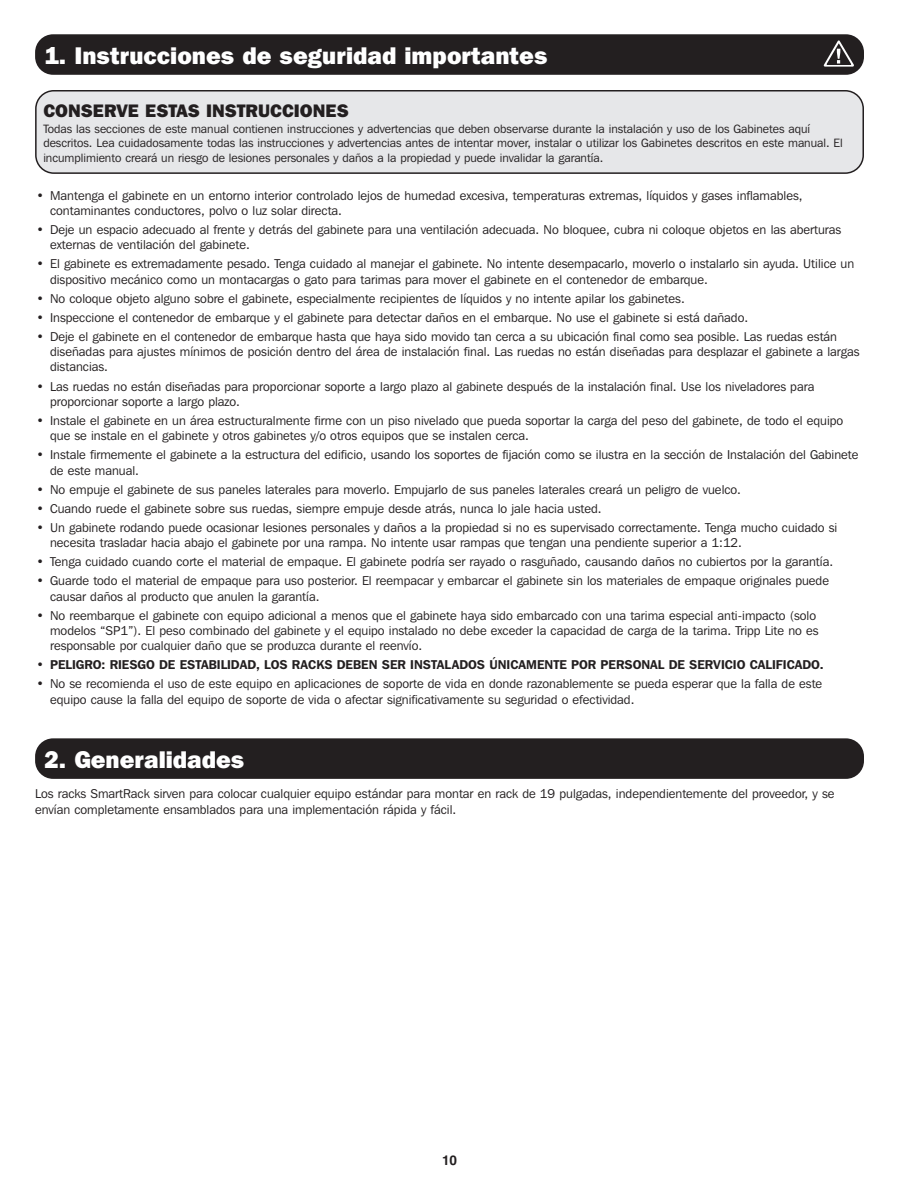
<style>
.page{position:relative;width:918px;height:1188px;background:#fff}
.page>*{position:absolute;margin:0;border:0;box-sizing:border-box;transform-origin:0 0}
.Main_Head{font:800 24px "Franklin Gothic IT Cby BT";color:#fff}
.t1{font:800 18px "Franklin Gothic IT Cby BT";color:#231f20}
.t2{font:700 13.5px "Helvetica";color:#231f20}
.t3{font:12.75px/15.3px "Franklin Gothic IT Cby BT";color:#231f20}
.t4{font:600 12.75px "Franklin Gothic IT Cby BT";color:#231f20}
.t5{font:12px/14.4px "Franklin Gothic IT Cby BT";color:#231f20}
</style>
<div class="page">
<div style="left:35px;top:34px;width:829px;height:41px;background:#231f20;border-radius:18px"></div>
<div style="left:35px;top:738px;width:829px;height:41px;background:#231f20;border-radius:18px"></div>
<div style="left:36px;top:91px;width:827px;height:82px;background:#e6e7e9;border-radius:18px"></div>
<div style="left:35px;top:90px;width:829px;height:84px;border:2px solid #231f20;border-radius:18px"></div>
<svg style="left:824px;top:40px;width:30px;height:27px"></svg>
<p class="Main_Head" style="left:44px;top:40px;width:505px">1. Instrucciones de seguridad importantes</p>
<p class="t1" style="left:43px;top:99px;width:307px">CONSERVE ESTAS INSTRUCCIONES</p>
<p class="t5" style="left:43px;top:121px;width:801px">Todas las secciones de este manual contienen instrucciones y advertencias que deben observarse durante la instalación y uso de los Gabinetes aquí descritos. Lea cuidadosamente todas las instrucciones y advertencias antes de intentar mover, instalar o utilizar los Gabinetes descritos en este manual. El incumplimiento creará un riesgo de lesiones personales y daños a la propiedad y puede invalidar la garantía.</p>
<p class="t3" style="left:50px;top:187px;width:754px;text-indent:-14px">• Mantenga el gabinete en un entorno interior controlado lejos de humedad excesiva, temperaturas extremas, líquidos y gases inflamables, contaminantes conductores, polvo o luz solar directa.</p>
<p class="t3" style="left:50px;top:222px;width:793px;text-indent:-14px">• Deje un espacio adecuado al frente y detrás del gabinete para una ventilación adecuada. No bloquee, cubra ni coloque objetos en las aberturas externas de ventilación del gabinete.</p>
<p class="t3" style="left:50px;top:256px;width:806px;text-indent:-14px">• El gabinete es extremadamente pesado. Tenga cuidado al manejar el gabinete. No intente desempacarlo, moverlo o instalarlo sin ayuda. Utilice un dispositivo mecánico como un montacargas o gato para tarimas para mover el gabinete en el contenedor de embarque.</p>
<p class="t3" style="left:37px;top:290px;width:650px">• No coloque objeto alguno sobre el gabinete, especialmente recipientes de líquidos y no intente apilar los gabinetes.</p>
<p class="t3" style="left:37px;top:309px;width:713px">• Inspeccione el contenedor de embarque y el gabinete para detectar daños en el embarque. No use el gabinete si está dañado.</p>
<p class="t3" style="left:50px;top:329px;width:811px;text-indent:-14px">• Deje el gabinete en el contenedor de embarque hasta que haya sido movido tan cerca a su ubicación final como sea posible. Las ruedas están diseñadas para ajustes mínimos de posición dentro del área de instalación final. Las ruedas no están diseñadas para desplazar el gabinete a largas distancias.</p>
<p class="t3" style="left:50px;top:378px;width:766px;text-indent:-14px">• Las ruedas no están diseñadas para proporcionar soporte a largo plazo al gabinete después de la instalación final. Use los niveladores para proporcionar soporte a largo plazo.</p>
<p class="t3" style="left:50px;top:413px;width:795px;text-indent:-14px">• Instale el gabinete en un área estructuralmente firme con un piso nivelado que pueda soportar la carga del peso del gabinete, de todo el equipo que se instale en el gabinete y otros gabinetes y/o otros equipos que se instalen cerca.</p>
<p class="t3" style="left:50px;top:447px;width:810px;text-indent:-14px">• Instale firmemente el gabinete a la estructura del edificio, usando los soportes de fijación como se ilustra en la sección de Instalación del Gabinete de este manual.</p>
<p class="t3" style="left:37px;top:481px;width:706px">• No empuje el gabinete de sus paneles laterales para moverlo. Empujarlo de sus paneles laterales creará un peligro de vuelco.</p>
<p class="t3" style="left:37px;top:500px;width:567px">• Cuando ruede el gabinete sobre sus ruedas, siempre empuje desde atrás, nunca lo jale hacia usted.</p>
<p class="t3" style="left:50px;top:520px;width:789px;text-indent:-14px">• Un gabinete rodando puede ocasionar lesiones personales y daños a la propiedad si no es supervisado correctamente. Tenga mucho cuidado si necesita trasladar hacia abajo el gabinete por una rampa. No intente usar rampas que tengan una pendiente superior a 1:12.</p>
<p class="t3" style="left:37px;top:554px;width:798px">• Tenga cuidado cuando corte el material de empaque. El gabinete podría ser rayado o rasguñado, causando daños no cubiertos por la garantía.</p>
<p class="t3" style="left:50px;top:573px;width:780px;text-indent:-14px">• Guarde todo el material de empaque para uso posterior. El reempacar y embarcar el gabinete sin los materiales de empaque originales puede causar daños al producto que anulen la garantía.</p>
<p class="t3" style="left:50px;top:607px;width:770px;text-indent:-14px">• No reembarque el gabinete con equipo adicional a menos que el gabinete haya sido embarcado con una tarima especial anti-impacto (solo modelos “SP1”). El peso combinado del gabinete y el equipo instalado no debe exceder la capacidad de carga de la tarima. Tripp Lite no es responsable por cualquier daño que se produzca durante el reenvío.</p>
<p class="t4" style="left:37px;top:657px;width:788px">• PELIGRO: RIESGO DE ESTABILIDAD, LOS RACKS DEBEN SER INSTALADOS ÚNICAMENTE POR PERSONAL DE SERVICIO CALIFICADO.</p>
<p class="t3" style="left:50px;top:676px;width:774px;text-indent:-14px">• No se recomienda el uso de este equipo en aplicaciones de soporte de vida en donde razonablemente se pueda esperar que la falla de este equipo cause la falla del equipo de soporte de vida o afectar significativamente su seguridad o efectividad.</p>
<p class="Main_Head" style="left:44px;top:744px;width:202px">2. Generalidades</p>
<p class="t3" style="left:35px;top:786px;width:801px">Los racks SmartRack sirven para colocar cualquier equipo estándar para montar en rack de 19 pulgadas, independientemente del proveedor, y se envían completamente ensamblados para una implementación rápida y fácil.</p>
<p class="t2" style="left:442px;top:1152px;width:17px">10</p>
</div>
